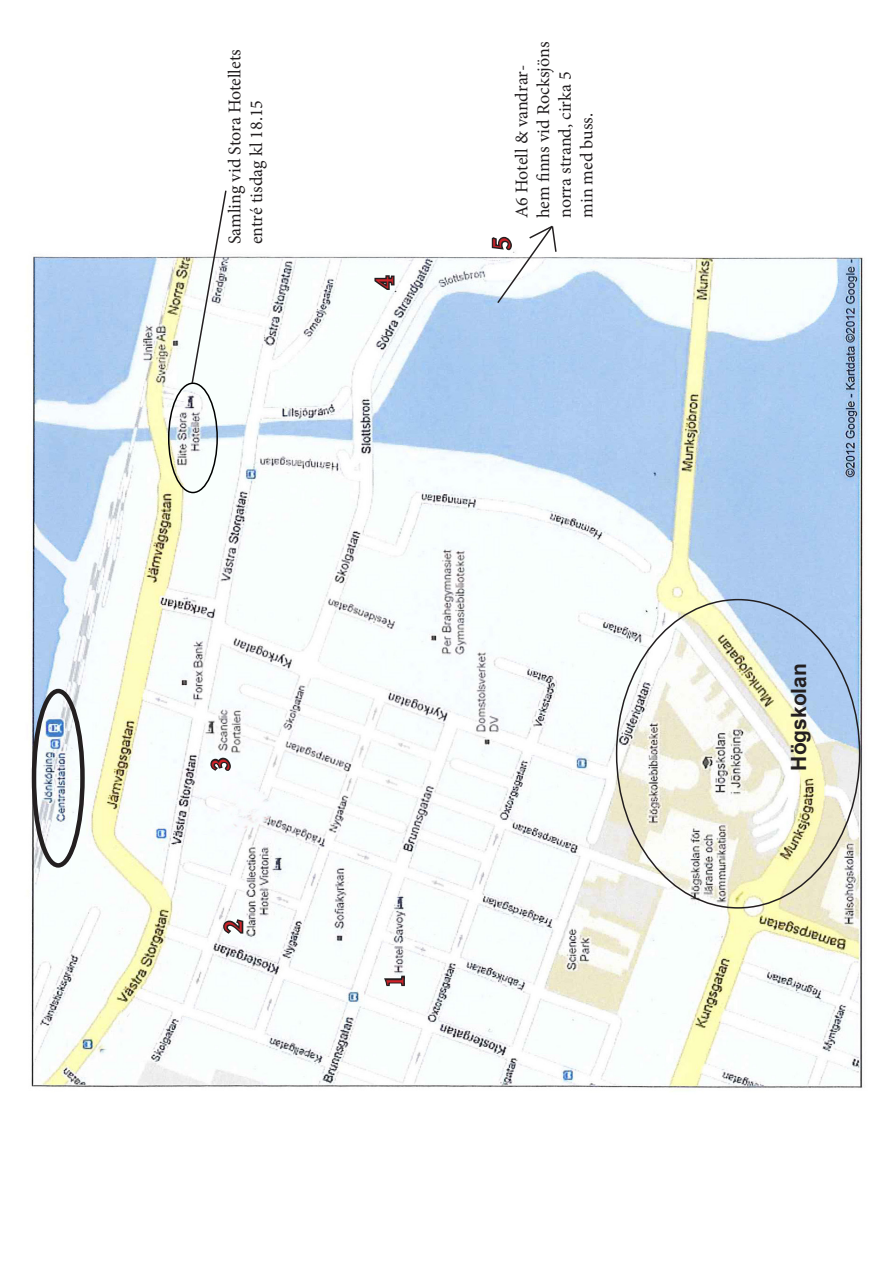
<style>
.page{position:relative;width:893px;height:1263px;background:#fff}
.page>*{position:absolute;margin:0;border:0;box-sizing:border-box;transform-origin:0 0}
.t1{font:27px "Minion Pro";color:#d1232a}
.t2{font:700 21px "Arial";color:#231f20}
.t3{font:18px/21.6px "Minion Pro";letter-spacing:-.005em;color:#231f20}
</style>
<div class="page">
<img style="left:31px;top:256px;width:832px;height:836px">
<svg style="left:382px;top:974px;width:24px;height:13px"></svg>
<svg style="left:222px;top:917px;width:23px;height:19px"></svg>
<svg style="left:209px;top:756px;width:24px;height:38px"></svg>
<svg style="left:373px;top:274px;width:23px;height:18px"></svg>
<svg style="left:490px;top:225px;width:68px;height:80px"></svg>
<div style="left:32px;top:689px;width:53px;height:179px;border:4px solid #231f20;border-radius:50%"></div>
<div style="left:168px;top:382px;width:50px;height:111px;border:2px solid #000;border-radius:50%"></div>
<svg style="left:190px;top:190px;width:38px;height:195px"></svg>
<p class="t3" style="left:224px;top:244px;width:197px;rotate:-90deg">Samling vid Stora Hotellets entré tisdag kl 18.15</p>
<p class="t1" style="left:366px;top:289px;width:14px;rotate:-90deg">4</p>
<p class="t3" style="left:511px;top:218px;width:178px;rotate:-90deg">A6 Hotell &amp; vandrar&shy;hem finns vid Rocksjöns norra strand, cirka 5 min med buss.</p>
<p class="t1" style="left:483px;top:250px;width:14px;rotate:-90deg">5</p>
<p class="t1" style="left:202px;top:771px;width:14px;rotate:-90deg">3</p>
<p class="t1" style="left:215px;top:933px;width:14px;rotate:-90deg">2</p>
<p class="t1" style="left:377px;top:987px;width:14px;rotate:-90deg">1</p>
<p class="t2" style="left:785px;top:771px;width:109px;rotate:-90deg">Högskolan</p>
</div>
